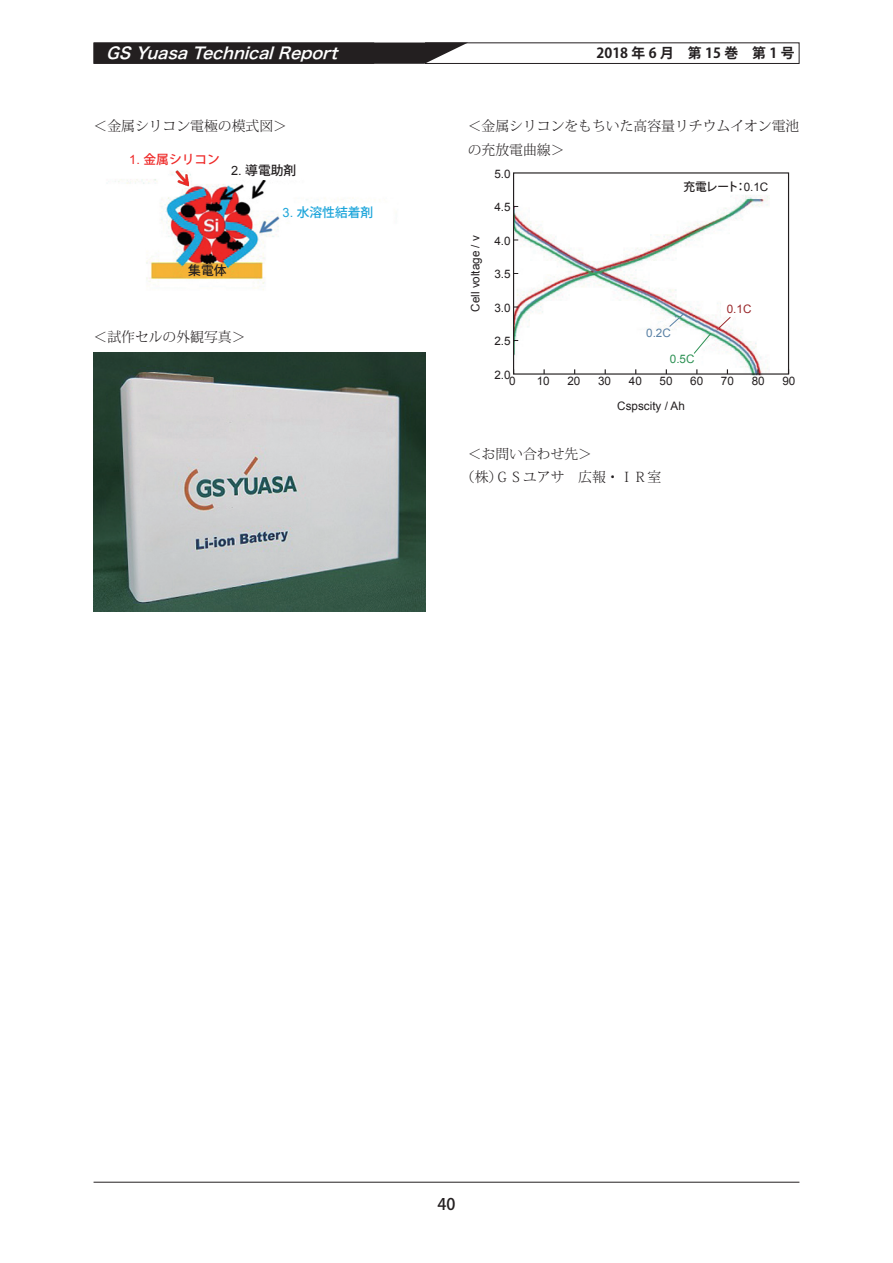
<style>
.page{position:relative;width:893px;height:1263px;background:#fff}
.page>*{position:absolute;margin:0;border:0;box-sizing:border-box;transform-origin:0 0}
.t1{font:italic 15.9px "Hira Kaku Pro W6";color:#fff}
.t2{font:500 15.9px "Koz Go Pr 6 N";color:#231f20}
.t3{font:300 13.8px/23.4px "Koz Min Pr 6 N";color:#231f20}
.t4{font:700 13.8px "Koz Go Pr 6 N";color:#231f20}
.t5{font:500 12.75px "Koz Go Pr 6 N";color:#231f20}
.t6{font:500 12.75px "Koz Go Pr 6 N";color:#ee2827}
.t7{font:500 12.75px "Koz Go Pr 6 N";color:#1da5da}
.t8{font:11.7px "Arial";color:#231f20}
.t9{font:500 11.7px "Koz Go Pr 6 N";letter-spacing:-.05em;color:#231f20}
.t10{font:11.7px "Arial";color:#2d9154}
.t11{font:11.7px "Arial";color:#5a81a5}
.t12{font:11.7px "Arial";color:#99282b}
.s1{font-family:"Arial";font-weight:400}
</style>
<div class="page">
<hr style="left:94px;top:1182px;width:705px;height:1px;background:#231f20">
<div style="left:97px;top:43px;width:366px;height:21px;background:#231f20"></div>
<div style="left:94px;top:43px;width:280px;height:21px;border:2px solid #231f20"></div>
<div style="left:425px;top:43px;width:374px;height:21px;border:1px solid #231f20"></div>
<img style="left:515px;top:172px;width:275px;height:204px">
<div style="left:513px;top:172px;width:276px;height:203px;border:1px solid #231f20"></div>
<svg style="left:718px;top:316px;width:13px;height:13px"></svg>
<svg style="left:669px;top:313px;width:15px;height:14px"></svg>
<svg style="left:693px;top:333px;width:18px;height:21px"></svg>
<img style="left:107px;top:170px;width:268px;height:120px">
<img style="left:94px;top:353px;width:331px;height:258px">
<p class="t1" style="left:106px;top:39px;width:240px">GSYuasaTechnicalReport</p>
<p class="t4" style="left:597px;top:46px;width:199px">2018 年 6 月　第 15 巻　第 1 号</p>
<p class="t3" style="left:94px;top:115px;width:195px">＜金属シリコン電極の模式図＞</p>
<p class="t6" style="left:129px;top:152px;width:92px"><span class="s1">1.</span> 金属シリコン</p>
<p class="t5" style="left:231px;top:163px;width:67px"><span class="s1">2.</span> 導電助剤</p>
<p class="t5" style="left:188px;top:264px;width:40px">集電体</p>
<p class="t3" style="left:94px;top:325px;width:154px">＜試作セルの外観写真＞</p>
<p class="t7" style="left:283px;top:205px;width:92px"><span class="s1">3.</span> 水溶性結着剤</p>
<p class="t3" style="left:468px;top:115px;width:333px">＜金属シリコンをもちいた高容量リチウムイオン電池の充放電曲線＞</p>
<p class="t8" style="left:494px;top:166px;width:18px">5.0</p>
<p class="t8" style="left:494px;top:199px;width:18px">4.5</p>
<p class="t8" style="left:494px;top:233px;width:18px">4.0</p>
<p class="t8" style="left:494px;top:266px;width:18px">3.5</p>
<p class="t8" style="left:494px;top:300px;width:18px">3.0</p>
<p class="t8" style="left:494px;top:333px;width:18px">2.5</p>
<p class="t8" style="left:494px;top:367px;width:18px">2.0</p>
<p class="t8" style="left:509px;top:373px;width:8px">0</p>
<p class="t8" style="left:537px;top:373px;width:15px">10</p>
<p class="t8" style="left:567px;top:373px;width:15px">20</p>
<p class="t8" style="left:598px;top:373px;width:15px">30</p>
<p class="t8" style="left:629px;top:373px;width:15px">40</p>
<p class="t8" style="left:659px;top:373px;width:15px">50</p>
<p class="t8" style="left:690px;top:373px;width:15px">60</p>
<p class="t8" style="left:721px;top:373px;width:15px">70</p>
<p class="t8" style="left:752px;top:373px;width:15px">80</p>
<p class="t8" style="left:782px;top:373px;width:15px">90</p>
<p class="t9" style="left:684px;top:180px;width:86px">充電レート：<span class="s1">0.1C</span></p>
<p class="t8" style="left:468px;top:312px;width:78px;rotate:-90deg">Cell voltage / v</p>
<p class="t12" style="left:727px;top:301px;width:26px">0.1C</p>
<p class="t11" style="left:646px;top:325px;width:26px">0.2C</p>
<p class="t10" style="left:670px;top:351px;width:26px">0.5C</p>
<p class="t8" style="left:617px;top:398px;width:69px">Cspscity / Ah</p>
<p class="t3" style="left:461px;top:442px;width:202px;text-indent:7px">＜お問い合わせ先＞<br>（株）ＧＳユアサ　広報・ＩＲ室</p>
<p class="t2" style="left:437px;top:1195px;width:19px">40</p>
</div>
